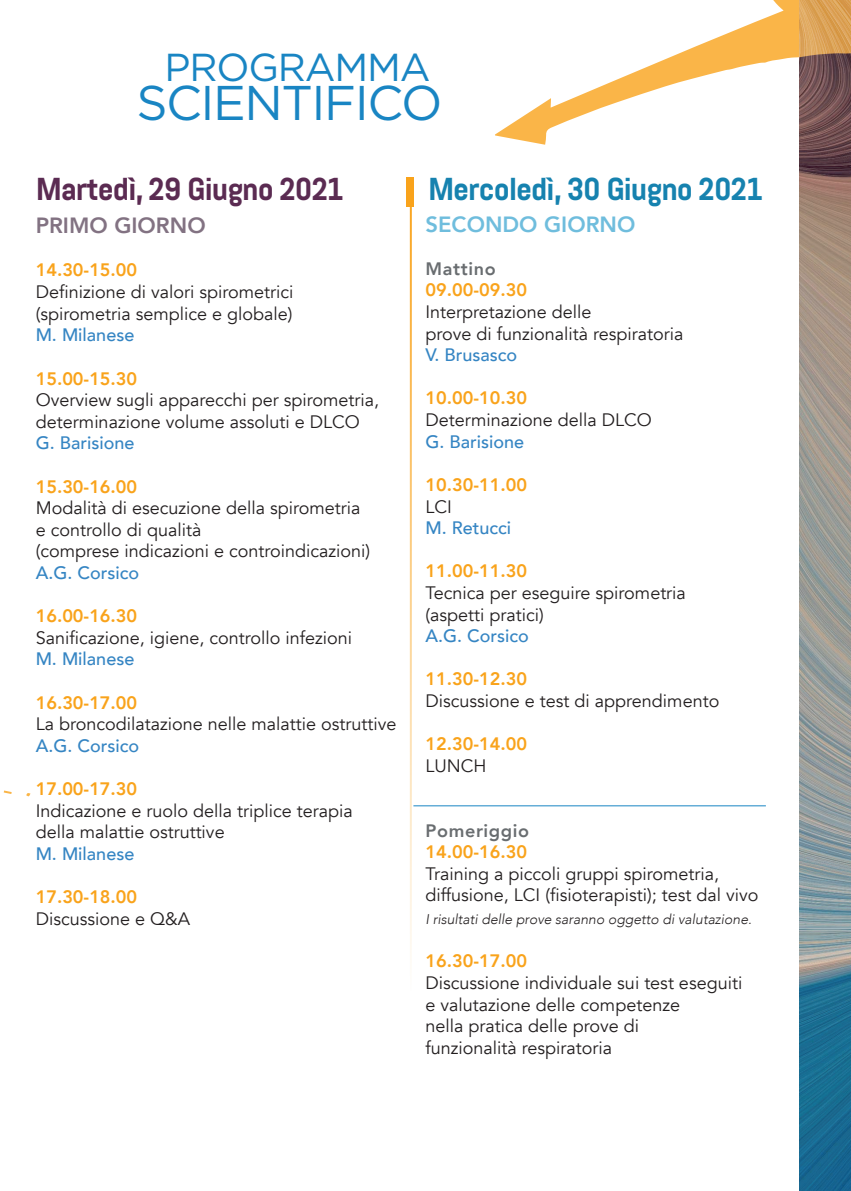
<style>
.page{position:relative;width:851px;height:1191px;background:#fff}
.page>*{position:absolute;margin:0;border:0;box-sizing:border-box;transform-origin:0 0}
.t1{font:48.6px "Gotham";letter-spacing:-.03em;color:#1985c3}
.t2{font:39px "Gotham";letter-spacing:-.03em;color:#1985c3}
.t3{font:700 31.6px "Abel Pro";letter-spacing:-.03em;color:#1682af}
.t4{font:700 31.6px "Abel Pro";letter-spacing:-.03em;color:#5b2b52}
.t5{font:800 22px "Avenir";color:#6fbddd}
.t6{font:800 22px "Avenir";color:#827282}
.t7{font:18px/21.6px "Avenir";color:#231f20}
.t8{font:800 18px "Avenir";color:#f9a31b}
.t9{font:500 18px "Avenir";color:#3585c3}
.t10{font:800 18px "Avenir";letter-spacing:.035em;color:#696d70}
.t11{font:italic 300 14px "Avenir";color:#231f20}
</style>
<div class="page">
<svg style="left:3px;top:790px;width:9px;height:4px"></svg>
<img style="left:799px;top:145px;width:51px;height:1046px">
<svg style="left:495px;top:0;width:355px;height:145px"></svg>
<hr style="left:410px;top:177px;width:2px;height:814px;background:#f9a31b">
<div style="left:406px;top:177px;width:7px;height:29px;background:#f9a31b"></div>
<hr style="left:413px;top:805px;width:352px;height:1px;background:#1985c3">
<h2 class="t2" style="left:164px;top:42px;width:267px">PROGRAMMA</h2>
<h1 class="t1" style="left:136px;top:72px;width:307px">SCIENTIFICO</h1>
<h3 class="t4" style="left:36px;top:167px;width:309px">Martedì, 29 Giugno 2021</h3>
<h3 class="t3" style="left:428px;top:167px;width:336px">Mercoledì, 30 Giugno 2021</h3>
<p class="t6" style="left:36px;top:208px;width:171px">PRIMO GIORNO</p>
<p class="t8" style="left:36px;top:256px;width:103px">14.30-15.00</p>
<p class="t7" style="left:36px;top:281px;width:259px">Definizione di valori spirometrici (spirometria semplice e globale)</p>
<p class="t9" style="left:36px;top:319px;width:100px">M. Milanese</p>
<p class="t8" style="left:36px;top:364px;width:103px">15.00-15.30</p>
<p class="t7" style="left:36px;top:389px;width:345px">Overview sugli apparecchi per spirometria, determinazione volume assoluti e DLCO</p>
<p class="t9" style="left:36px;top:427px;width:100px">G. Barisione</p>
<p class="t8" style="left:36px;top:472px;width:103px">15.30-16.00</p>
<p class="t7" style="left:36px;top:497px;width:336px">Modalità di esecuzione della spirometria e controllo di qualità<br>(comprese indicazioni e controindicazioni)</p>
<p class="t9" style="left:36px;top:557px;width:105px">A.G. Corsico</p>
<p class="t8" style="left:36px;top:602px;width:103px">16.00-16.30</p>
<p class="t7" style="left:36px;top:627px;width:318px">Sanificazione, igiene, controllo infezioni</p>
<p class="t9" style="left:36px;top:643px;width:100px">M. Milanese</p>
<p class="t8" style="left:36px;top:688px;width:103px">16.30-17.00</p>
<p class="t7" style="left:36px;top:713px;width:362px">La broncodilatazione nelle malattie ostruttive</p>
<p class="t9" style="left:36px;top:730px;width:105px">A.G. Corsico</p>
<p class="t8" style="left:36px;top:774px;width:103px">17.00-17.30</p>
<p class="t7" style="left:36px;top:800px;width:318px">Indicazione e ruolo della triplice terapia della malattie ostruttive</p>
<p class="t9" style="left:36px;top:838px;width:100px">M. Milanese</p>
<p class="t8" style="left:36px;top:882px;width:103px">17.30-18.00</p>
<p class="t7" style="left:36px;top:908px;width:156px">Discussione e Q&amp;A</p>
<p class="t5" style="left:425px;top:207px;width:211px">SECONDO GIORNO</p>
<p class="t10" style="left:425px;top:254px;width:72px">Mattino</p>
<p class="t8" style="left:425px;top:276px;width:103px">09.00-09.30</p>
<p class="t7" style="left:425px;top:301px;width:259px">Interpretazione delle<br>prove di funzionalità respiratoria</p>
<p class="t9" style="left:425px;top:339px;width:93px">V. Brusasco</p>
<p class="t8" style="left:425px;top:384px;width:103px">10.00-10.30</p>
<p class="t7" style="left:425px;top:409px;width:228px">Determinazione della DLCO</p>
<p class="t9" style="left:425px;top:426px;width:100px">G. Barisione</p>
<p class="t8" style="left:425px;top:470px;width:103px">10.30-11.00</p>
<p class="t7" style="left:425px;top:496px;width:28px">LCI</p>
<p class="t9" style="left:425px;top:512px;width:87px">M. Retucci</p>
<p class="t8" style="left:425px;top:557px;width:103px">11.00-11.30</p>
<p class="t7" style="left:425px;top:582px;width:262px">Tecnica per eseguire spirometria (aspetti pratici)</p>
<p class="t9" style="left:425px;top:620px;width:105px">A.G. Corsico</p>
<p class="t8" style="left:425px;top:665px;width:103px">11.30-12.30</p>
<p class="t7" style="left:425px;top:690px;width:295px">Discussione e test di apprendimento</p>
<p class="t8" style="left:425px;top:730px;width:103px">12.30-14.00</p>
<p class="t7" style="left:425px;top:755px;width:63px">LUNCH</p>
<p class="t10" style="left:425px;top:816px;width:105px">Pomeriggio</p>
<p class="t8" style="left:425px;top:838px;width:103px">14.00-16.30</p>
<p class="t7" style="left:425px;top:863px;width:334px">Training a piccoli gruppi spirometria, diffusione, LCI (fisioterapisti); test dal vivo</p>
<p class="t11" style="left:425px;top:911px;width:328px">I risultati delle prove saranno oggetto di valutazione.</p>
<p class="t8" style="left:425px;top:947px;width:103px">16.30-17.00</p>
<p class="t7" style="left:425px;top:972px;width:318px">Discussione individuale sui test eseguiti e valutazione delle competenze<br>nella pratica delle prove di<br>funzionalità respiratoria</p>
</div>
